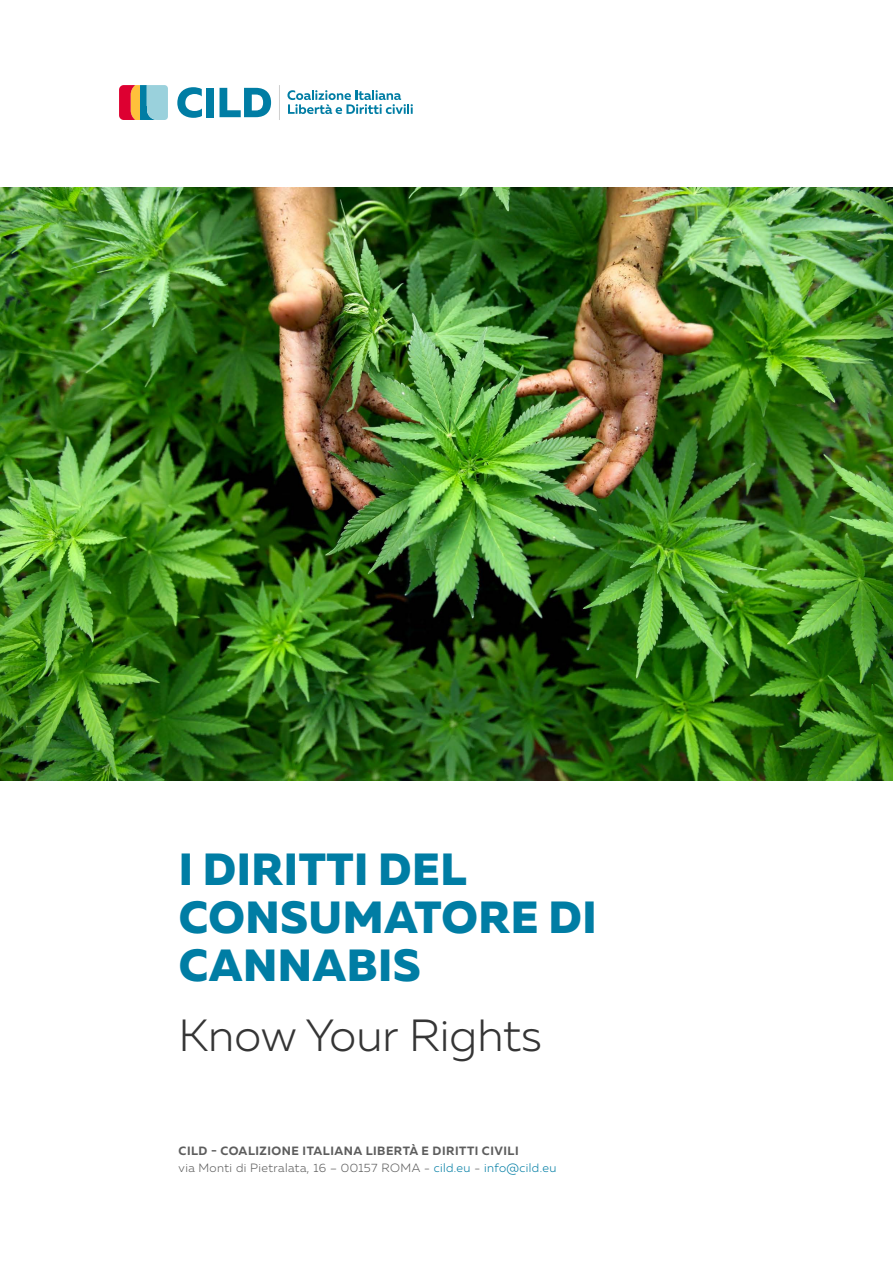
<style>
.page{position:relative;width:893px;height:1263px;background:#fff}
.page>*{position:absolute;margin:0;border:0;box-sizing:border-box;transform-origin:0 0}
.t1{font:800 45px/48px "Muller";letter-spacing:.01em;color:#007da4}
.t2{font:300 45px "Muller";color:#353535}
.t3{font:700 12px/16.5px "Muller";letter-spacing:.045em;color:#5d5d5d}
.s1{font-weight:300}
.s2{font-weight:300;color:#007da4}
</style>
<div class="page">
<img style="left:0;top:187px;width:893px;height:593px">
<svg style="left:119px;top:85px;width:49px;height:35px;background:#a68e8e"></svg>
<svg style="left:177px;top:87px;width:25px;height:31px"></svg>
<div style="left:206px;top:88px;width:8px;height:29px;background:#007da4"></div>
<svg style="left:220px;top:88px;width:51px;height:29px"></svg>
<svg style="left:287px;top:90px;width:126px;height:24px"></svg>
<hr style="left:279px;top:85px;width:1px;height:35px;background:#cfcfcf">
<h1 class="t1" style="left:179px;top:846px;width:419px">I DIRITTI DEL<br>CONSUMATORE DI<br>CANNABIS</h1>
<h1 class="t2" style="left:179px;top:1008px;width:365px">Know Your Rights</h1>
<p class="t3" style="left:179px;top:1143px;width:379px">CILD - COALIZIONE ITALIANA LIBERTÀ E DIRITTI CIVILI<br><span class="s1">via Monti di Pietralata, 16 – 00157 ROMA -</span> <span class="s2">cild.eu</span> <span class="s1">-</span> <span class="s2">info@cild.eu</span></p>
</div>
